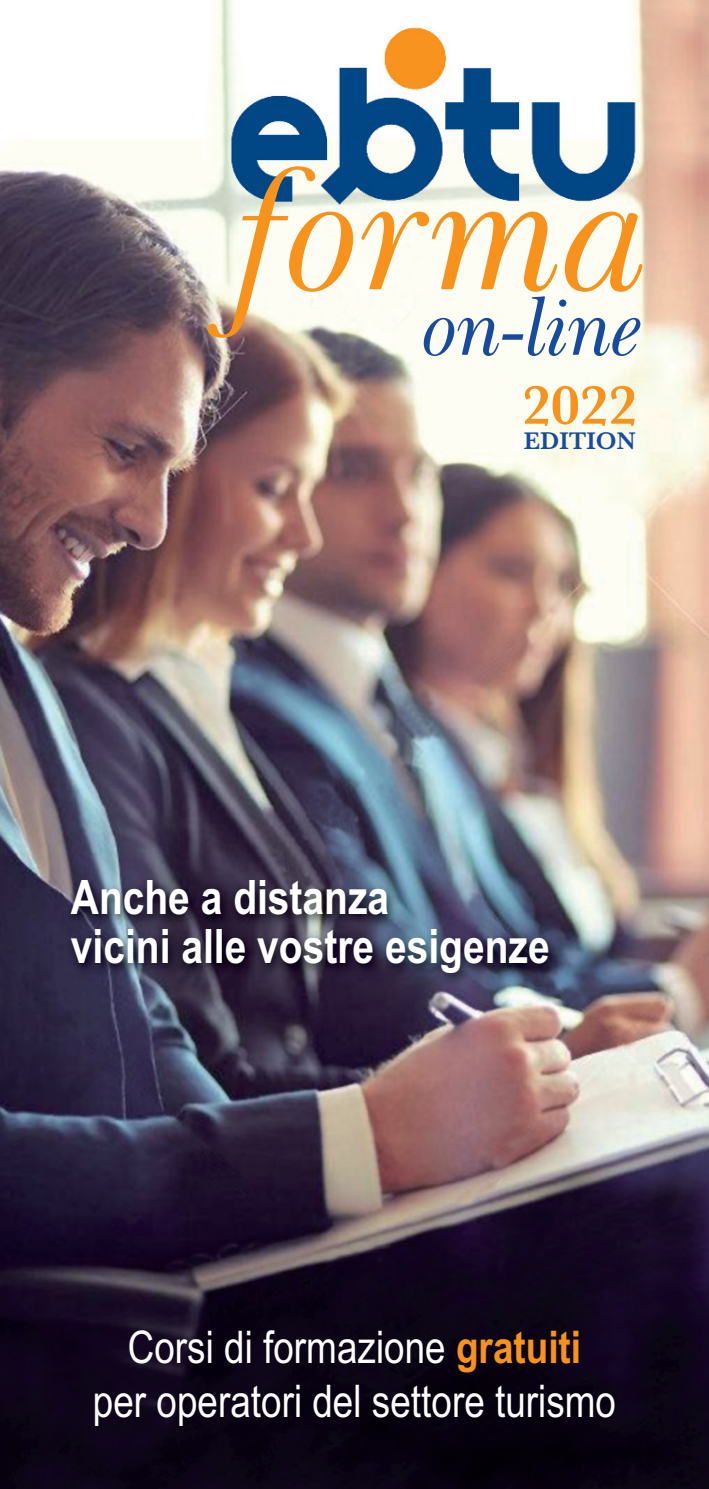
<style>
.page{position:relative;width:709px;height:1489px;background:#fff}
.page>*{position:absolute;margin:0;border:0;box-sizing:border-box;transform-origin:0 0}
.t1{font:173.25px "Baskerville Cyr Inclined";color:#f7931d}
.t2{font:82.5px "Baskerville Cyr Inclined";letter-spacing:-.025em;color:#174ba0}
.t3{font:600 57.5px "Baskerville";color:#f7931d}
.t4{font:700 47.5px/49px "Arial Narrow";color:#fff}
.t5{font:45px/54px "Arial Narrow";color:#fff;text-align:center}
.t6{font:600 25px "Baskerville";color:#174ba0}
.s1{font-weight:700;color:#f7931d}
</style>
<div class="page">
<img style="left:0;top:0;width:709px;height:1488px">
<img style="left:56px;top:857px;width:607px;height:157px">
<img style="left:227px;top:11px;width:412px;height:196px">
<h1 class="t1" style="left:232px;top:166px;width:417px">forma</h1>
<h2 class="t2" style="left:420px;top:296px;width:223px">on-line</h2>
<p class="t3" style="left:522px;top:370px;width:116px">2022</p>
<p class="t6" style="left:523px;top:426px;width:113px">EDITION</p>
<p class="t4" style="left:71px;top:872px;width:480px">Anche a distanza<br>vicini alle vostre esigenze</p>
<p class="t5" style="left:93px;top:1320px;width:525px">Corsi di formazione <span class="s1">gratuiti<br></span>per operatori del settore turismo</p>
</div>
